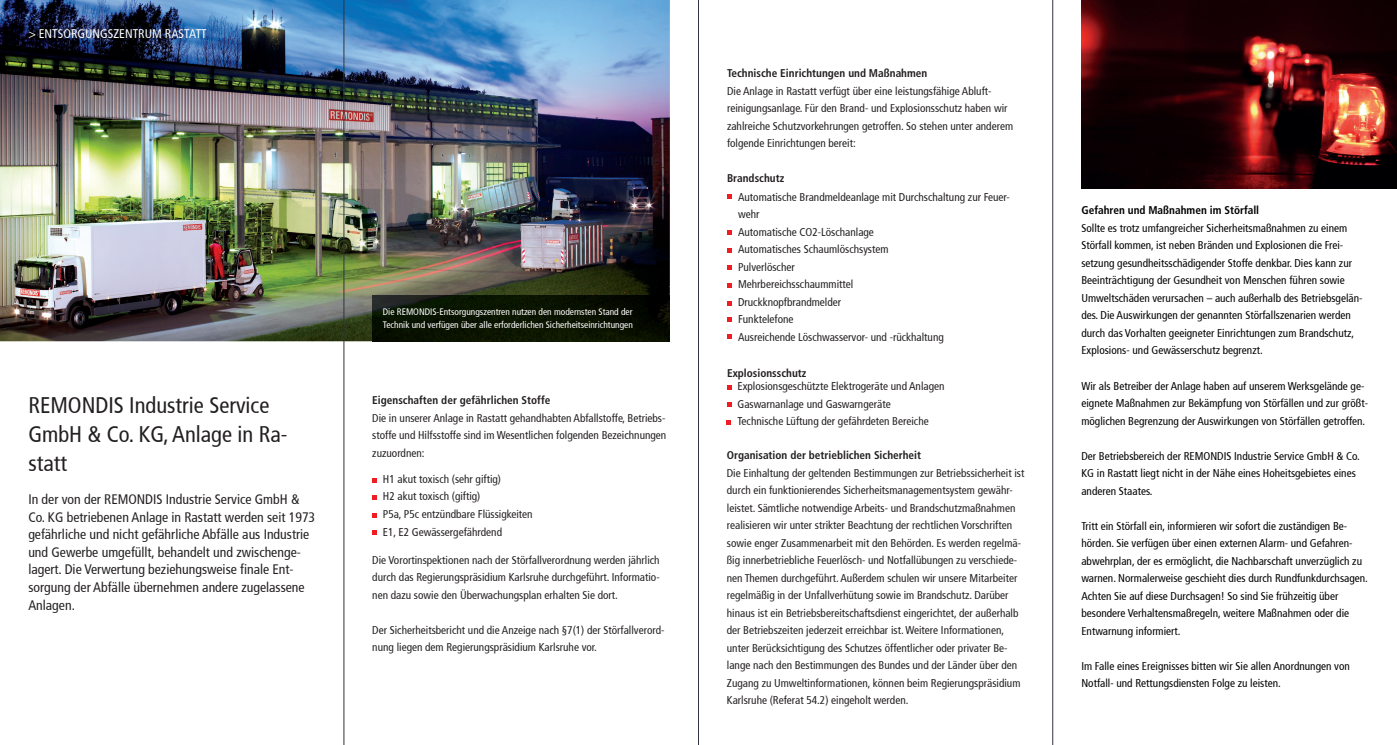
<style>
.page{position:relative;width:1397px;height:745px;background:#fff}
.page>*{position:absolute;margin:0;border:0;box-sizing:border-box;transform-origin:0 0}
.t1{font:condensed 22.5px/29.2px "Frutiger";color:#231f20}
.t2{font:condensed 13.75px/17.5px "Frutiger";color:#231f20}
.t3{font:condensed 12.5px "Frutiger";color:#fff}
.t4{font:condensed 11.25px/17.5px "Frutiger 57";color:#231f20}
.t5{font:condensed 11.25px/17.5px "Frutiger 57";color:#000001}
.t6{font:condensed 11.25px/17.5px "Frutiger";color:#231f20}
.t7{font:700 condensed 11.25px "Frutiger";color:#231f20}
.t8{font:700 condensed 11.25px "Frutiger";color:#000001}
.t9{font:condensed 9.38px/12.5px "Frutiger";color:#fff}
</style>
<div class="page">
<img style="left:1081px;top:0;width:315px;height:188px">
<img style="left:0;top:0;width:669px;height:341px">
<svg style="left:727px;top:195px;width:4px;height:4px"></svg>
<svg style="left:727px;top:248px;width:4px;height:4px"></svg>
<svg style="left:727px;top:283px;width:4px;height:4px"></svg>
<svg style="left:727px;top:265px;width:4px;height:4px"></svg>
<svg style="left:727px;top:301px;width:4px;height:4px"></svg>
<svg style="left:727px;top:318px;width:4px;height:4px"></svg>
<img style="left:372px;top:295px;width:297px;height:46px">
<hr style="left:343px;top:0;width:1px;height:744px;background:#30343e">
<hr style="left:698px;top:0;width:1px;height:744px;background:#30343e">
<svg style="left:727px;top:230px;width:4px;height:4px"></svg>
<svg style="left:727px;top:334px;width:4px;height:4px"></svg>
<svg style="left:727px;top:385px;width:4px;height:4px"></svg>
<svg style="left:726px;top:420px;width:5px;height:4px"></svg>
<svg style="left:727px;top:402px;width:4px;height:4px"></svg>
<hr style="left:1052px;top:0;width:1px;height:744px;background:#30343e">
<svg style="left:372px;top:495px;width:4px;height:4px"></svg>
<svg style="left:372px;top:478px;width:4px;height:4px"></svg>
<svg style="left:372px;top:530px;width:4px;height:4px"></svg>
<svg style="left:372px;top:513px;width:4px;height:3px"></svg>
<p class="t3" style="left:28px;top:26px;width:180px">&gt; ENTSORGUNGSZENTRUM RASTATT</p>
<h1 class="t1" style="left:28px;top:390px;width:261px">REMONDIS Industrie Service<br>GmbH &amp; Co. KG, Anlage in Ra&shy;statt</h1>
<p class="t2" style="left:28px;top:490px;width:288px">In der von der REMONDIS Industrie Service GmbH &amp; Co. KG betriebenen Anlage in Rastatt werden seit 1973 gefährliche und nicht gefährliche Abfälle aus Industrie und Gewerbe umgefüllt, behandelt und zwischenge&shy;lagert. Die Verwertung beziehungsweise finale Ent&shy;sorgung der Abfälle übernehmen andere zugelassene Anlagen.</p>
<p class="t9" style="left:383px;top:305px;width:251px">Die REMONDIS-Entsorgungszentren nutzen den modernsten Stand der<br>Technik und verfügen über alle erforderlichen Sicherheitseinrichtungen</p>
<p class="t7" style="left:372px;top:393px;width:179px">Eigenschaften der gefährlichen Stoffe</p>
<p class="t4" style="left:372px;top:409px;width:295px;text-align:justify">Die in unserer Anlage in Rastatt gehandhabten Abfallstoffe, Betriebs&shy;stoffe und Hilfsstoffe sind im Wesentlichen folgenden Bezeichnungen zuzuordnen:</p>
<p class="t6" style="left:383px;top:470px;width:151px">H1 akut toxisch (sehr giftig)<br>H2 akut toxisch (giftig)<br>P5a, P5c entzündbare Flüssigkeiten<br>E1, E2 Gewässergefährdend</p>
<p class="t4" style="left:372px;top:550px;width:289px;text-align:justify">Die Vorortinspektionen nach der Störfallverordnung werden jährlich durch das Regierungspräsidium Karlsruhe durchgeführt. Informatio&shy;nen dazu sowie den Überwachungsplan erhalten Sie dort.</p>
<p class="t4" style="left:372px;top:620px;width:294px">Der Sicherheitsbericht und die Anzeige nach §7(1) der Störfallverord&shy;nung liegen dem Regierungspräsidium Karlsruhe vor.</p>
<p class="t7" style="left:727px;top:67px;width:202px">Technische Einrichtungen und Maßnahmen</p>
<p class="t4" style="left:727px;top:82px;width:287px">Die Anlage in Rastatt verfügt über eine leistungsfähige Abluft&shy;reinigungsanlage. Für den Brand- und Explosionsschutz haben wir zahlreiche Schutzvorkehrungen getroffen. So stehen unter anderem folgende Einrichtungen bereit:</p>
<p class="t7" style="left:727px;top:171px;width:59px">Brandschutz</p>
<p class="t6" style="left:738px;top:188px;width:273px">Automatische Brandmeldeanlage mit Durchschaltung zur Feuer&shy;wehr<br>Automatische CO2-Löschanlage<br>Automatisches Schaumlöschsystem<br>Pulverlöscher<br>Mehrbereichsschaummittel<br>Druckknopfbrandmelder<br>Funktelefone<br>Ausreichende Löschwasservor- und -rückhaltung</p>
<p class="t7" style="left:727px;top:366px;width:81px">Explosionsschutz</p>
<p class="t6" style="left:737px;top:377px;width:208px">Explosionsgeschützte Elektrogeräte und Anlagen<br>Gaswarnanlage und Gaswarngeräte<br>Technische Lüftung der gefährdeten Bereiche</p>
<p class="t7" style="left:726px;top:448px;width:196px">Organisation der betrieblichen Sicherheit</p>
<p class="t4" style="left:726px;top:463px;width:299px">Die Einhaltung der geltenden Bestimmungen zur Betriebssicherheit ist durch ein funktionierendes Sicherheitsmanagementsystem gewähr&shy;leistet. Sämtliche notwendige Arbeits- und Brandschutzmaßnahmen realisieren wir unter strikter Beachtung der rechtlichen Vorschriften sowie enger Zusammenarbeit mit den Behörden. Es werden regelmä&shy;ßig innerbetriebliche Feuerlösch- und Notfallübungen zu verschiede&shy;nen Themen durchgeführt. Außerdem schulen wir unsere Mitarbeiter regelmäßig in der Unfallverhütung sowie im Brandschutz. Darüber hinaus ist ein Betriebsbereitschaftsdienst eingerichtet, der außerhalb der Betriebszeiten jederzeit erreichbar ist. Weitere Informationen, unter Berücksichtigung des Schutzes öffentlicher oder privater Be&shy;lange nach den Bestimmungen des Bundes und der Länder über den Zugang zu Umweltinformationen, können beim Regierungspräsidium Karlsruhe (Referat 54.2) eingeholt werden.</p>
<p class="t8" style="left:1081px;top:203px;width:179px">Gefahren und Maßnahmen im Störfall</p>
<p class="t5" style="left:1081px;top:219px;width:282px">Sollte es trotz umfangreicher Sicherheitsmaßnahmen zu einem Störfall kommen, ist neben Bränden und Explosionen die Frei&shy;setzung gesundheitsschädigender Stoffe denkbar. Dies kann zur Beeinträchtigung der Gesundheit von Menschen führen sowie Umweltschäden verursachen – auch außerhalb des Betriebsgelän&shy;des. Die Auswirkungen der genannten Störfallszenarien werden durch das Vorhalten geeigneter Einrichtungen zum Brandschutz, Explosions- und Gewässerschutz begrenzt.</p>
<p class="t5" style="left:1081px;top:376px;width:288px">Wir als Betreiber der Anlage haben auf unserem Werksgelände ge&shy;eignete Maßnahmen zur Bekämpfung von Störfällen und zur größt&shy;möglichen Begrenzung der Auswirkungen von Störfällen getroffen.</p>
<p class="t5" style="left:1081px;top:446px;width:280px">Der Betriebsbereich der REMONDIS Industrie Service GmbH &amp; Co.<br>KG in Rastatt liegt nicht in der Nähe eines Hoheitsgebietes eines anderen Staates.</p>
<p class="t5" style="left:1081px;top:517px;width:288px">Tritt ein Störfall ein, informieren wir sofort die zuständigen Be&shy;hörden. Sie verfügen über einen externen Alarm- und Gefahren&shy;abwehrplan, der es ermöglicht, die Nachbarschaft unverzüglich zu warnen. Normalerweise geschieht dies durch Rundfunkdurchsagen.<br>Achten Sie auf diese Durchsagen! So sind Sie frühzeitig über besondere Verhaltensmaßregeln, weitere Maßnahmen oder die Entwarnung informiert.</p>
<p class="t5" style="left:1081px;top:657px;width:270px">Im Falle eines Ereignisses bitten wir Sie allen Anordnungen von<br>Notfall- und Rettungsdiensten Folge zu leisten.</p>
</div>
